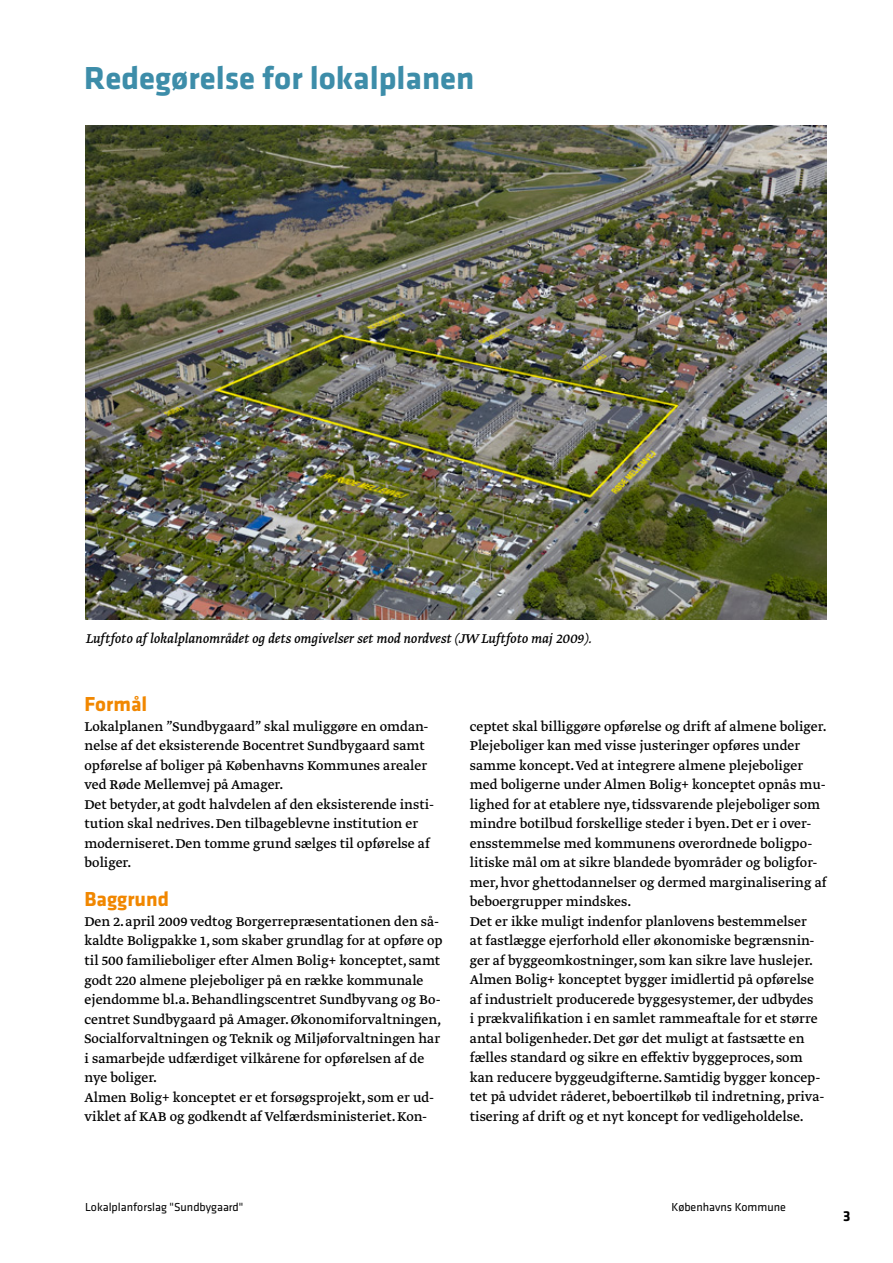
<style>
.page{position:relative;width:893px;height:1263px;background:#fff}
.page>*{position:absolute;margin:0;border:0;box-sizing:border-box;transform-origin:0 0}
.t1{font:700 33px "Klavika";color:#3d8da9}
.t2{font:700 21px "Klavika";color:#f18700}
.t3{font:15px/19.5px "Greta Text";color:#000}
.t4{font:italic 15px "Greta Text";color:#000}
.t5{font:700 15px "Klavika";color:#000}
.t6{font:12px "Klavika";color:#000}
</style>
<div class="page">
<img style="left:85px;top:125px;width:742px;height:494px">
<h1 class="t1" style="left:84px;top:65px;width:392px">Redegørelse for lokalplanen</h1>
<p class="t4" style="left:85px;top:632px;width:508px">Luftfoto af lokalplanområdet og dets omgivelser set mod nordvest (JW Luftfoto maj 2009).</p>
<h2 class="t2" style="left:85px;top:696px;width:64px">Formål</h2>
<p class="t3" style="left:85px;top:717px;width:351px">Lokalplanen ”Sundbygaard” skal muliggøre en omdan&shy;nelse af det eksisterende Bocentret Sundbygaard samt opførelse af boliger på Københavns Kommunes arealer ved Røde Mellemvej på Amager.<br>Det betyder, at godt halvdelen af den eksisterende insti&shy;tution skal nedrives. Den tilbageblevne institution er moderniseret. Den tomme grund sælges til opførelse af boliger.</p>
<h2 class="t2" style="left:85px;top:891px;width:86px">Baggrund</h2>
<p class="t3" style="left:85px;top:912px;width:360px">Den 2. april 2009 vedtog Borgerrepræsentationen den så&shy;kaldte Boligpakke 1, som skaber grundlag for at opføre op til 500 familieboliger efter Almen Bolig+ konceptet, samt godt 220 almene plejeboliger på en række kommunale ejendomme bl.a. Behandlingscentret Sundbyvang og Bo&shy;centret Sundbygaard på Amager. Økonomiforvaltningen, Socialforvaltningen og Teknik og Miljøforvaltningen har i samarbejde udfærdiget vilkårene for opførelsen af de nye boliger.<br>Almen Bolig+ konceptet er et forsøgsprojekt, som er ud&shy;viklet af KAB og godkendt af Velfærdsministeriet. Kon-</p>
<p class="t3" style="left:470px;top:717px;width:358px">ceptet skal billiggøre opførelse og drift af almene boliger.<br>Plejeboliger kan med visse justeringer opføres under samme koncept. Ved at integrere almene plejeboliger med boligerne under Almen Bolig+ konceptet opnås mu&shy;lighed for at etablere nye, tidssvarende plejeboliger som mindre botilbud forskellige steder i byen. Det er i over&shy;ensstemmelse med kommunens overordnede boligpo&shy;litiske mål om at sikre blandede byområder og boligfor&shy;mer, hvor ghettodannelser og dermed marginalisering af beboergrupper mindskes.<br>Det er ikke muligt indenfor planlovens bestemmelser<br>at fastlægge ejerforhold eller økonomiske begrænsnin&shy;ger af byggeomkostninger, som kan sikre lave huslejer.<br>Almen Bolig+ konceptet bygger imidlertid på opførelse af industrielt producerede byggesystemer, der udbydes<br>i prækvalifikation i en samlet rammeaftale for et større antal boligenheder. Det gør det muligt at fastsætte en fælles standard og sikre en effektiv byggeproces, som kan reducere byggeudgifterne. Samtidig bygger koncep&shy;tet på udvidet råderet, beboertilkøb til indretning, priva&shy;tisering af drift og et nyt koncept for vedligeholdelse.</p>
<p class="t6" style="left:85px;top:1202px;width:160px">Lokalplanforslag "Sundbygaard"</p>
<p class="t6" style="left:672px;top:1202px;width:116px">Københavns Kommune</p>
<p class="t5" style="left:843px;top:1210px;width:9px">3</p>
</div>
